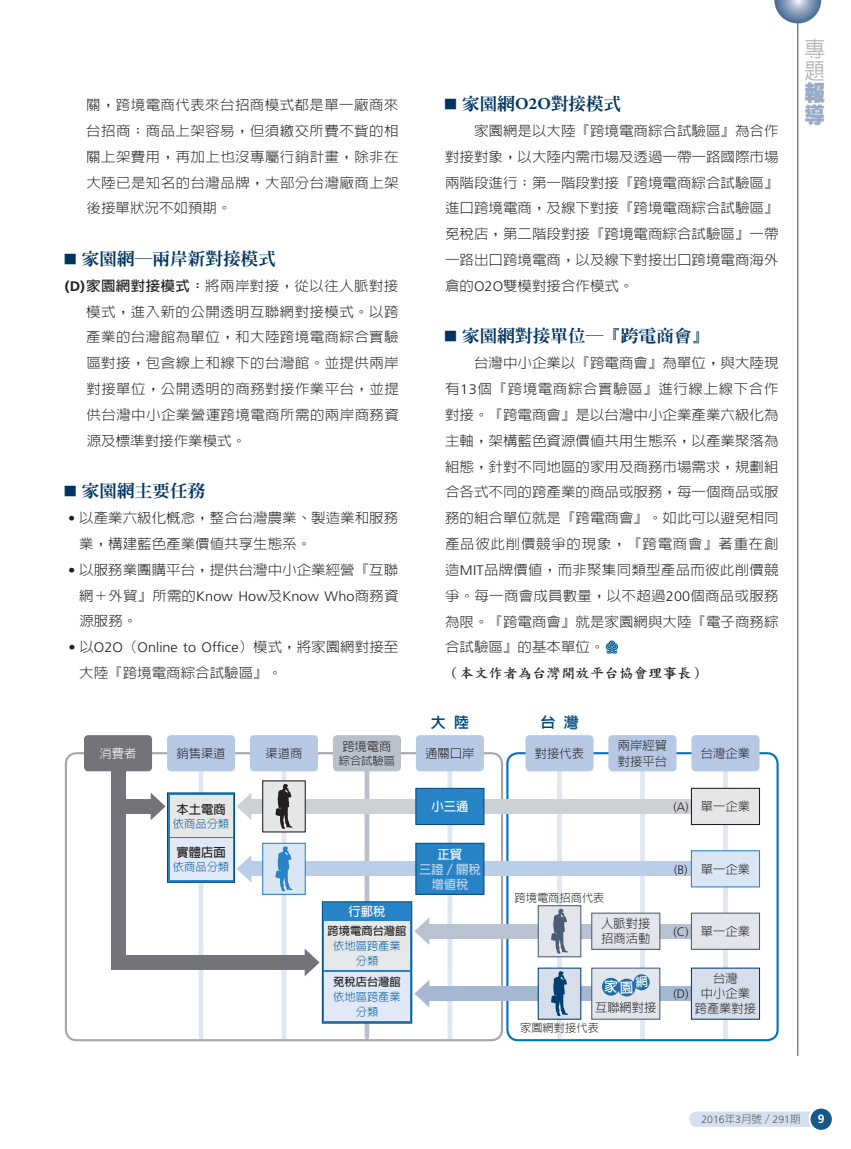
<style>
.page{position:relative;width:851px;height:1149px;background:#fff}
.page>*{position:absolute;margin:0;border:0;box-sizing:border-box;transform-origin:0 0}
.t1{font:300 21.75px/21.8px "AR Hei B5";color:#a8a9ad;scale:.95 1}
.t2{font:900 21.75px/21.8px "AR Hei B5";color:#99abc6;scale:.95 1}
.t3{font:800 16.8px "AR Ming B5";color:#003562;scale:1.05 1}
.t4{font:800 15px "AR Hei B5";color:#004a7f}
.t5{font:300 13.8px/25.8px "AR Hei B5";color:#231f20;text-align:justify;scale:1.05 1}
.t6{font:300 13.8px "Frutiger";color:#231f20;scale:1.05 1}
.t7{font:13.8px "DF Kai Shu Std W7";color:#231f20;scale:1.05 1}
.t8{font:300 12.3px/15px "AR Hei B5";color:#231f20}
.t9{font:700 12.3px "AR Hei B5";color:#fff}
.t10{font:700 12.3px "AR Hei B5";color:#231f20}
.t11{font:700 12.3px/15px "AR Hei B5";color:#c6d5ed;text-align:center}
.t12{font:300 12.3px "AR Hei B5";color:#fff}
.t13{font:300 12.3px "Frutiger";color:#231f20}
.t14{font:700 12px "Frutiger";color:#fff}
.t15{font:300 11.25px/15px "AR Hei B5";color:#005d9c;text-align:center}
.t16{font:300 11.25px "AR Hei B5";color:#231f20}
.t17{font:700 11.25px "AR Hei B5";color:#231f20}
.t18{font:300 10.5px "Frutiger";color:#57585a}
.s1{font-size:10.5px}
.s2{font-family:"Frutiger";font-weight:700}
.s3{font-weight:700}
.s4{font-family:"Frutiger"}
.s5{font-family:"AR Hei B5"}
.s6{font-family:"Minion Pro";font-weight:700}
</style>
<div class="page">
<div style="left:689px;top:1111px;width:132px;height:15px;background:#d4e0f1;border-radius:8px"></div>
<div style="left:809px;top:1107px;width:23px;height:23px;background:#175887;border-radius:50%"></div>
<div style="left:808px;top:1106px;width:25px;height:25px;border:2px solid #fff;border-radius:50%"></div>
<hr style="left:797px;top:0;width:1px;height:1055px;background:#175887">
<svg style="left:774px;top:0;width:47px;height:23px"></svg>
<svg style="left:605px;top:640px;width:13px;height:13px"></svg>
<svg style="left:198px;top:771px;width:5px;height:266px"></svg>
<svg style="left:447px;top:771px;width:5px;height:266px"></svg>
<svg style="left:723px;top:771px;width:4px;height:266px"></svg>
<svg style="left:364px;top:771px;width:5px;height:266px"></svg>
<div style="left:65px;top:752px;width:438px;height:288px;border:2px solid #a4a6ab;border-radius:11px"></div>
<div style="left:506px;top:752px;width:272px;height:288px;border:2px solid #0072bc;border-radius:11px"></div>
<div style="left:249px;top:798px;width:457px;height:15px;background:#ced1d4"></div>
<svg style="left:237px;top:793px;width:14px;height:27px"></svg>
<div style="left:119px;top:798px;width:34px;height:15px;background:#727479"></div>
<svg style="left:151px;top:793px;width:14px;height:27px"></svg>
<div style="left:118px;top:954px;width:189px;height:15px;background:#727479"></div>
<div style="left:111px;top:767px;width:14px;height:202px;background:#727479"></div>
<svg style="left:304px;top:949px;width:15px;height:26px"></svg>
<div style="left:249px;top:861px;width:457px;height:15px;background:#bacde9"></div>
<svg style="left:237px;top:855px;width:14px;height:27px"></svg>
<div style="left:427px;top:923px;width:279px;height:15px;background:#b9c2d0"></div>
<svg style="left:414px;top:918px;width:15px;height:26px"></svg>
<div style="left:427px;top:985px;width:281px;height:15px;background:#a5b7d1"></div>
<svg style="left:414px;top:980px;width:15px;height:27px"></svg>
<div style="left:84px;top:735px;width:68px;height:36px;background:#727479;border-radius:4px"></div>
<div style="left:167px;top:735px;width:68px;height:36px;background:#b6c8e4;border-radius:4px"></div>
<div style="left:250px;top:735px;width:68px;height:36px;background:#b6c8e4;border-radius:4px"></div>
<div style="left:416px;top:735px;width:68px;height:36px;background:#b6c8e4;border-radius:4px"></div>
<div style="left:608px;top:735px;width:68px;height:36px;background:#b6c8e4;border-radius:4px"></div>
<div style="left:333px;top:735px;width:68px;height:36px;background:#bac1cd;border-radius:4px"></div>
<div style="left:322px;top:901px;width:90px;height:122px;background:#2783c5;border:1px solid #004a7f"></div>
<div style="left:324px;top:920px;width:85px;height:49px;background:#e6e7e9"></div>
<div style="left:324px;top:971px;width:85px;height:49px;background:#e1e9f6"></div>
<svg style="left:167px;top:792px;width:68px;height:90px"></svg>
<div style="left:170px;top:794px;width:62px;height:42px;background:#e6e7e9"></div>
<div style="left:170px;top:838px;width:62px;height:41px;background:#e1e9f6"></div>
<div style="left:525px;top:735px;width:68px;height:36px;background:#b6c8e4;border-radius:4px"></div>
<div style="left:691px;top:735px;width:68px;height:36px;background:#b6c8e4;border-radius:4px"></div>
<div style="left:690px;top:912px;width:70px;height:37px;background:#e2e5eb;border:1px solid #4a5d75"></div>
<div style="left:591px;top:912px;width:69px;height:37px;background:#e2e5eb;border:1px solid #4a5d75"></div>
<div style="left:537px;top:904px;width:44px;height:53px;background:#e2e5eb;border:1px solid #4a5d75"></div>
<div style="left:415px;top:787px;width:69px;height:37px;background:#2783c5;border:1px solid #004a7f"></div>
<div style="left:691px;top:788px;width:68px;height:36px;background:#e5e6e8"></div>
<div style="left:690px;top:787px;width:70px;height:37px;border:1px solid #231f20"></div>
<div style="left:263px;top:780px;width:42px;height:51px;background:#e5e6e8"></div>
<div style="left:262px;top:780px;width:44px;height:52px;border:1px solid #231f20"></div>
<div style="left:690px;top:850px;width:70px;height:37px;background:#dbe6f4;border:1px solid #2783c5"></div>
<div style="left:415px;top:842px;width:69px;height:52px;background:#2783c5;border:1px solid #004a7f"></div>
<div style="left:262px;top:842px;width:44px;height:52px;background:#dbe6f4;border:1px solid #2783c5"></div>
<svg style="left:275px;top:771px;width:17px;height:268px"></svg>
<div style="left:690px;top:967px;width:70px;height:52px;background:#d7deeb;border:1px solid #004071"></div>
<div style="left:537px;top:967px;width:44px;height:52px;background:#d7deeb;border:1px solid #004071"></div>
<svg style="left:551px;top:771px;width:17px;height:268px"></svg>
<div style="left:591px;top:967px;width:69px;height:52px;background:#e2e5eb;border:1px solid #4a5d75"></div>
<svg style="left:601px;top:977px;width:19px;height:18px"></svg>
<svg style="left:604px;top:767px;width:46px;height:272px"></svg>
<p class="t5" style="left:86px;top:92px;width:299px">關，跨境電商代表來台招商模式都是單一廠商來台招商；商品上架容易，但須繳交所費不貲的相關上架費用，再加上也沒專屬行銷計畫，除非在大陸已是知名的台灣品牌，大部分台灣廠商上架後接單狀況不如預期。</p>
<p class="t3" style="left:65px;top:250px;width:202px"><span class="s1">█</span> 家園網─兩岸新對接模式</p>
<p class="t5" style="left:86px;top:272px;width:299px;text-indent:-21px"><span class="s2">(D)</span><span class="s3">家園網對接模式：</span>將兩岸對接，從以往人脈對接模式，進入新的公開透明互聯網對接模式。以跨產業的台灣館為單位，和大陸跨境電商綜合實驗區對接，包含線上和線下的台灣館。並提供兩岸對接單位，公開透明的商務對接作業平台，並提供台灣中小企業營運跨境電商所需的兩岸商務資源及標準對接作業模式。</p>
<p class="t3" style="left:65px;top:482px;width:135px"><span class="s1">█</span> 家園網主要任務</p>
<p class="t5" style="left:79px;top:505px;width:305px;text-indent:-11px"><span class="s4">•</span> 以產業六級化概念，整合台灣農業、製造業和服務業，構建藍色產業價值共享生態系。</p>
<p class="t5" style="left:68px;top:556px;width:316px"><span class="s4">•</span> 以服務業團購平台，提供台灣中小企業經營『互聯</p>
<p class="t6" style="left:79px;top:588px;width:305px"><span class="s5">網＋外貿』所需的</span>Know How<span class="s5">及</span>Know Who<span class="s5">商務資</span></p>
<p class="t5" style="left:79px;top:608px;width:57px">源服務。</p>
<p class="t6" style="left:68px;top:639px;width:316px">• <span class="s5">以</span>O2O<span class="s5">（</span>Online to Office<span class="s5">）模式，將家園網對接至</span></p>
<p class="t5" style="left:79px;top:659px;width:195px">大陸『跨境電商綜合試驗區』。</p>
<p class="t3" style="left:445px;top:95px;width:169px"><span class="s1">█</span> 家園網<span class="s6">O2O</span>對接模式</p>
<p class="t5" style="left:445px;top:118px;width:319px;text-indent:29px">家園網是以大陸『跨境電商綜合試驗區』為合作對接對象，以大陸內需市場及透過一帶一路國際市場兩階段進行；第一階段對接『跨境電商綜合試驗區』進口跨境電商，及線下對接『跨境電商綜合試驗區』免稅店，第二階段對接『跨境電商綜合試驗區』一帶一路出口跨境電商，以及線下對接出口跨境電商海外倉的<span class="s4">O2O</span>雙模對接合作模式。</p>
<p class="t3" style="left:445px;top:327px;width:253px"><span class="s1">█</span> 家園網對接單位─『跨電商會』</p>
<p class="t5" style="left:445px;top:350px;width:319px;text-indent:29px">台灣中小企業以『跨電商會』為單位，與大陸現有<span class="s4">13</span>個『跨境電商綜合實驗區』進行線上線下合作對接。『跨電商會』是以台灣中小企業產業六級化為主軸，架構藍色資源價值共用生態系，以產業聚落為組態，針對不同地區的家用及商務市場需求，規劃組合各式不同的跨產業的商品或服務，每一個商品或服務的組合單位就是『跨電商會』。如此可以避免相同產品彼此削價競爭的現象，『跨電商會』著重在創造<span class="s4">MIT</span>品牌價值，而非聚集同類型產品而彼此削價競爭。每一商會成員數量，以不超過<span class="s4">200</span>個商品或服務為限。『跨電商會』就是家園網與大陸『電子商務綜合試驗區』的基本單位。</p>
<p class="t7" style="left:445px;top:665px;width:250px">（本文作者為台灣開放平台協會理事長）</p>
<p class="t4" style="left:430px;top:715px;width:40px">大陸</p>
<p class="t4" style="left:540px;top:715px;width:40px">台灣</p>
<p class="t12" style="left:99px;top:746px;width:38px">消費者</p>
<p class="t8" style="left:176px;top:745px;width:51px">銷售渠道</p>
<p class="t8" style="left:265px;top:745px;width:38px">渠道商</p>
<p class="t8" style="left:425px;top:745px;width:51px">通關口岸</p>
<p class="t8" style="left:617px;top:737px;width:51px;line-height:15.8px">兩岸經貿對接平台</p>
<p class="t8" style="left:342px;top:738px;width:51px">跨境電商</p>
<p class="t16" style="left:339px;top:754px;width:58px">綜合試驗區</p>
<p class="t8" style="left:535px;top:745px;width:51px">對接代表</p>
<p class="t8" style="left:700px;top:745px;width:51px">台灣企業</p>
<p class="t10" style="left:176px;top:802px;width:51px">本土電商</p>
<p class="t15" style="left:173px;top:815px;width:58px">依商品分類</p>
<p class="t10" style="left:176px;top:846px;width:51px">實體店面</p>
<p class="t15" style="left:173px;top:859px;width:58px">依商品分類</p>
<p class="t9" style="left:431px;top:800px;width:38px">小三通</p>
<p class="t8" style="left:673px;top:798px;width:78px"><span class="s4">(A)</span> 單一企業</p>
<p class="t9" style="left:348px;top:904px;width:38px">行郵稅</p>
<p class="t17" style="left:327px;top:924px;width:80px">跨境電商台灣館</p>
<p class="t15" style="left:333px;top:937px;width:69px">依地區跨產業分類</p>
<p class="t17" style="left:333px;top:975px;width:69px">免稅店台灣館</p>
<p class="t15" style="left:333px;top:988px;width:69px">依地區跨產業分類</p>
<p class="t9" style="left:437px;top:847px;width:26px">正貿</p>
<p class="t11" style="left:419px;top:861px;width:63px">三證／關稅增值稅</p>
<p class="t16" style="left:514px;top:891px;width:91px">跨境電商招商代表</p>
<p class="t8" style="left:674px;top:861px;width:77px"><span class="s4">(B)</span> 單一企業</p>
<p class="t8" style="left:601px;top:915px;width:51px">人脈對接招商活動</p>
<p class="t8" style="left:673px;top:923px;width:78px"><span class="s4">(C)</span> 單一企業</p>
<p class="t8" style="left:700px;top:970px;width:51px;text-align:center">台灣<br>中小企業</p>
<p class="t13" style="left:673px;top:986px;width:17px">(D)</p>
<p class="t8" style="left:595px;top:999px;width:63px">互聯網對接</p>
<p class="t8" style="left:694px;top:1000px;width:63px">跨產業對接</p>
<p class="t16" style="left:520px;top:1021px;width:80px">家園網對接代表</p>
<h1 class="t1" style="left:804px;top:38px;width:23px">專題</h1>
<h1 class="t2" style="left:804px;top:82px;width:23px">報導</h1>
<p class="t18" style="left:701px;top:1113px;width:101px">2016<span class="s5">年</span>3<span class="s5">月號／</span>291<span class="s5">期</span></p>
<p class="t14" style="left:817px;top:1111px;width:8px">9</p>
</div>
